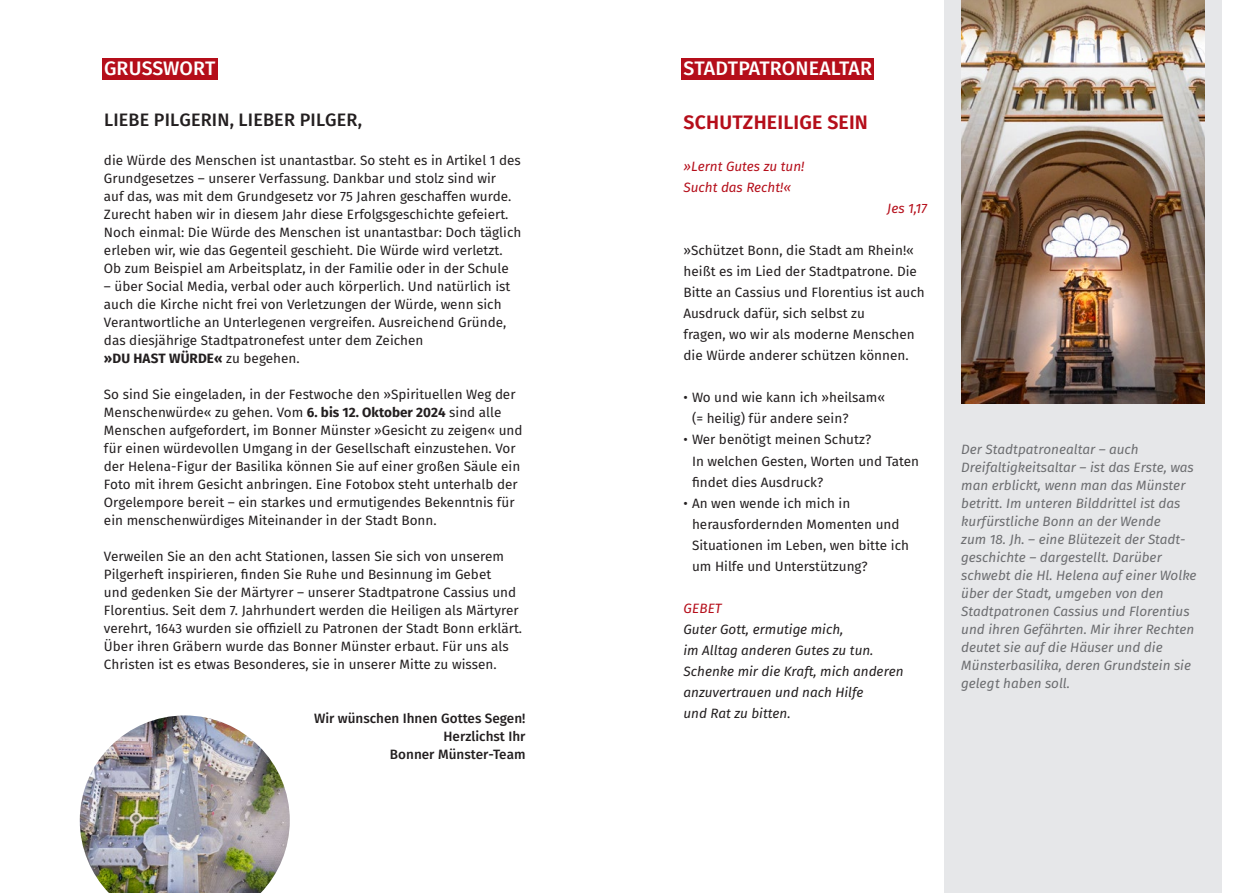
<style>
.page{position:relative;width:1259px;height:893px;background:#fff}
.page>*{position:absolute;margin:0;border:0;box-sizing:border-box;transform-origin:0 0}
.t1{font:500 19.5px "Fira Sans";letter-spacing:.005em;color:#fff}
.t2{font:600 19.5px "Fira Sans";letter-spacing:.01em;color:#b50e1a}
.t3{font:500 18px "Fira Sans";letter-spacing:.01em;color:#231f20}
.t4{font:13.5px/18px "Fira Sans";color:#231f20}
.t5{font:italic 13.5px/18px "Fira Sans";color:#6c6d70}
.t6{font:italic 13.5px/21px "Fira Sans";color:#231f20}
.t7{font:500 13.5px/18px "Fira Sans";color:#231f20;text-align:right}
.t8{font:italic 13.5px/21px "Fira Sans";color:#b50e1a}
.s1{font-weight:700}
</style>
<div class="page">
<div style="left:944px;top:0;width:278px;height:893px;background:#e6e7e9"></div>
<div style="left:102px;top:59px;width:115px;height:21px;background:#b50e1a"></div>
<div style="left:681px;top:59px;width:193px;height:21px;background:#b50e1a"></div>
<img style="left:80px;top:715px;width:210px;height:178px">
<img style="left:961px;top:0;width:244px;height:404px">
<h1 class="t1" style="left:104px;top:55px;width:113px">GRUSSWORT</h1>
<h2 class="t3" style="left:104px;top:107px;width:259px">LIEBE PILGERIN, LIEBER PILGER,</h2>
<p class="t4" style="left:104px;top:152px;width:419px">die Würde des Menschen ist unantastbar. So steht es in Artikel 1 des Grundgesetzes – unserer Verfassung. Dankbar und stolz sind wir<br>auf das, was mit dem Grundgesetz vor 75 Jahren geschaffen wurde.<br>Zurecht haben wir in diesem Jahr diese Erfolgsgeschichte gefeiert.<br>Noch einmal: Die Würde des Menschen ist unantastbar: Doch täglich erleben wir, wie das Gegenteil geschieht. Die Würde wird verletzt.<br>Ob zum Beispiel am Arbeitsplatz, in der Familie oder in der Schule</p>
<p class="t4" style="left:104px;top:278px;width:408px">– über Social Media, verbal oder auch körperlich. Und natürlich ist auch die Kirche nicht frei von Verletzungen der Würde, wenn sich Verantwortliche an Unterlegenen vergreifen. Ausreichend Gründe, das diesjährige Stadtpatronefest unter dem Zeichen<br><span class="s1">»DU HAST WÜRDE«</span> zu begehen.</p>
<p class="t4" style="left:104px;top:386px;width:420px">So sind Sie eingeladen, in der Festwoche den »Spirituellen Weg der Menschenwürde« zu gehen. Vom <span class="s1">6. bis 12. Oktober 2024</span> sind alle Menschen aufgefordert, im Bonner Münster »Gesicht zu zeigen« und für einen würdevollen Umgang in der Gesellschaft einzustehen. Vor der Helena-Figur der Basilika können Sie auf einer großen Säule ein Foto mit ihrem Gesicht anbringen. Eine Fotobox steht unterhalb der Orgelempore bereit – ein starkes und ermutigendes Bekenntnis für ein menschenwürdiges Miteinander in der Stadt Bonn.</p>
<p class="t4" style="left:104px;top:548px;width:420px">Verweilen Sie an den acht Stationen, lassen Sie sich von unserem Pilgerheft inspirieren, finden Sie Ruhe und Besinnung im Gebet<br>und gedenken Sie der Märtyrer – unserer Stadtpatrone Cassius und Florentius. Seit dem 7. Jahrhundert werden die Heiligen als Märtyrer verehrt, 1643 wurden sie offiziell zu Patronen der Stadt Bonn erklärt.<br>Über ihren Gräbern wurde das Bonner Münster erbaut. Für uns als Christen ist es etwas Besonderes, sie in unserer Mitte zu wissen.</p>
<p class="t7" style="left:314px;top:710px;width:213px">Wir wünschen Ihnen Gottes Segen!<br>Herzlichst Ihr<br>Bonner Münster-Team</p>
<h1 class="t1" style="left:683px;top:55px;width:190px">STADTPATRONEALTAR</h1>
<h1 class="t2" style="left:683px;top:109px;width:186px">SCHUTZHEILIGE SEIN</h1>
<p class="t8" style="left:683px;top:156px;width:122px">»Lernt Gutes zu tun!<br>Sucht das Recht!«</p>
<p class="t8" style="left:887px;top:198px;width:41px">Jes 1,17</p>
<p class="t4" style="left:683px;top:240px;width:243px;line-height:21px">»Schützet Bonn, die Stadt am Rhein!« heißt es im Lied der Stadtpatrone. Die Bitte an Cassius und Florentius ist auch Ausdruck dafür, sich selbst zu<br>fragen, wo wir als moderne Menschen die Würde anderer schützen können.</p>
<p class="t4" style="left:692px;top:387px;width:195px;line-height:21px;text-indent:-9px">• Wo und wie kann ich »heilsam« (= heilig) für andere sein?</p>
<p class="t4" style="left:692px;top:429px;width:229px;line-height:21px;text-indent:-9px">• Wer benötigt meinen Schutz?<br>In welchen Gesten, Worten und Taten findet dies Ausdruck?</p>
<p class="t4" style="left:692px;top:492px;width:218px;line-height:21px;text-indent:-9px">• An wen wende ich mich in herausfordernden Momenten und<br>Situationen im Leben, wen bitte ich um Hilfe und Unterstützung?</p>
<p class="t8" style="left:683px;top:597px;width:40px">GEBET</p>
<p class="t6" style="left:683px;top:618px;width:222px">Guter Gott, ermutige mich,<br>im Alltag anderen Gutes zu tun.<br>Schenke mir die Kraft, mich anderen anzuvertrauen und nach Hilfe<br>und Rat zu bitten.</p>
<p class="t5" style="left:961px;top:440px;width:237px">Der Stadtpatronealtar – auch Dreifaltigkeitsaltar – ist das Erste, was man erblickt, wenn man das Münster betritt. Im unteren Bilddrittel ist das kurfürstliche Bonn an der Wende<br>zum 18. Jh. – eine Blütezeit der Stadt&shy;geschichte – dargestellt. Darüber schwebt die Hl. Helena auf einer Wolke über der Stadt, umgeben von den Stadtpatronen Cassius und Florentius und ihren Gefährten. Mir ihrer Rechten deutet sie auf die Häuser und die Münsterbasilika, deren Grundstein sie gelegt haben soll.</p>
</div>
